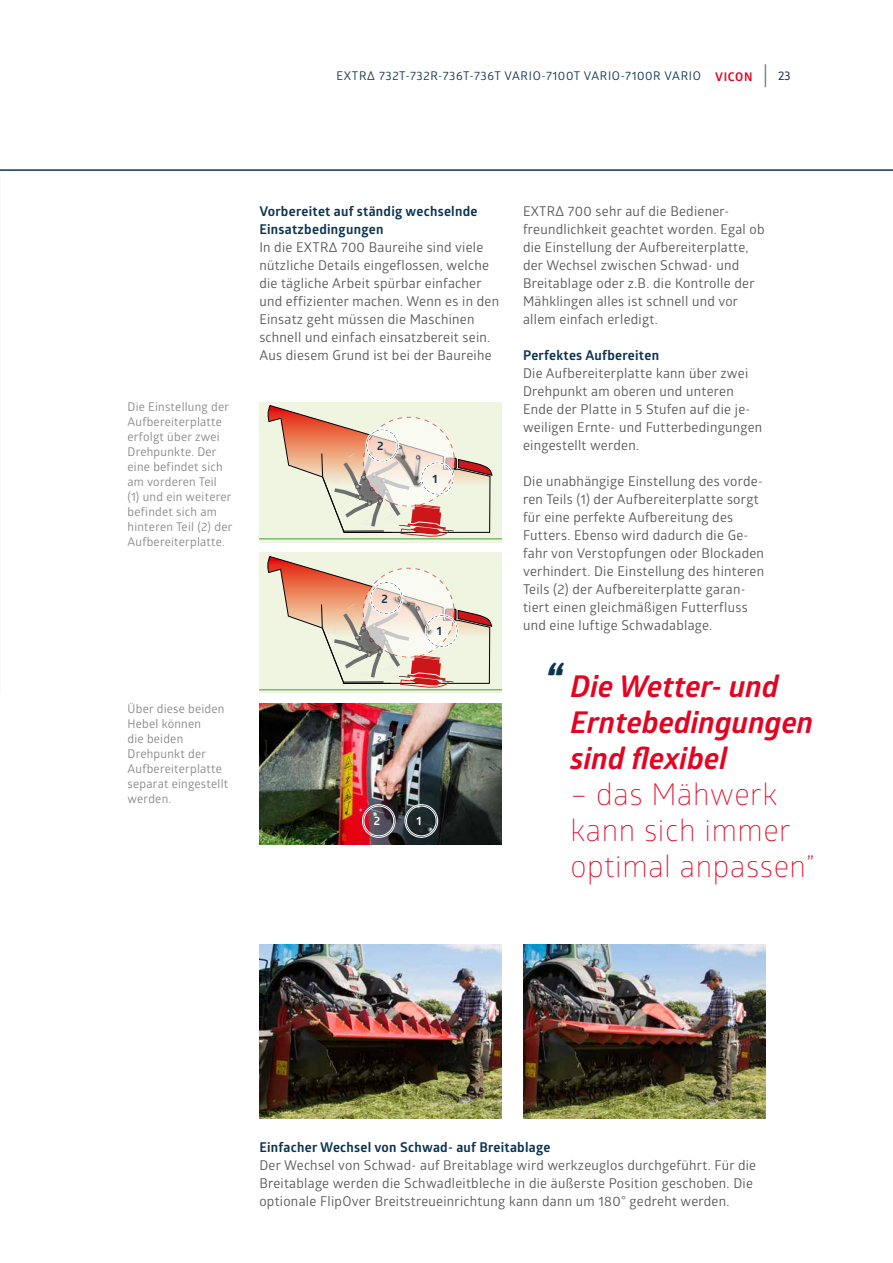
<style>
.page{position:relative;width:893px;height:1263px;background:#fff}
.page>*{position:absolute;margin:0;border:0;box-sizing:border-box;transform-origin:0 0}
.t1{font:italic 700 30px/36px "Glober";color:#e40421}
.t2{font:300 30px/36px "Glober";letter-spacing:.02em;color:#e40421}
.t3{font:13.5px/18px "Glober";letter-spacing:.02em;color:#575756}
.t4{font:700 13.5px/18px "Glober";letter-spacing:.02em;color:#0b3451}
.t5{font:12px/15px "Glober";letter-spacing:.02em;color:#878787}
.t6{font:12px "Glober";letter-spacing:.05em;color:#0b3451}
.t7{font:700 12px "Glober";letter-spacing:.06em;color:#e40421}
.t8{font:700 12px "Glober";color:#0b3451}
.t9{font:700 12px "Glober";color:#fff}
.t10{font:12px "Ruda";color:#0b3451}
.s1{font-size:48px;color:#0b3451}
</style>
<div class="page">
<div style="left:259px;top:402px;width:243px;height:140px;background:#f0f5e2"></div>
<hr style="left:259px;top:539px;width:243px;height:1px;background:#3fa535">
<div style="left:259px;top:553px;width:243px;height:140px;background:#f0f5e2"></div>
<hr style="left:259px;top:689px;width:243px;height:1px;background:#3fa535">
<img style="left:259px;top:704px;width:243px;height:140px">
<img style="left:259px;top:944px;width:243px;height:174px">
<img style="left:523px;top:944px;width:242px;height:174px">
<hr style="left:0;top:169px;width:893px;height:2px;background:#0b3451">
<svg style="left:267px;top:556px;width:225px;height:132px"></svg>
<div style="left:425px;top:614px;width:33px;height:33px;border:1px solid #fff;border-radius:50%"></div>
<div style="left:427px;top:616px;width:30px;height:30px;border:1px solid #fff;border-radius:50%"></div>
<svg style="left:362px;top:804px;width:33px;height:33px"></svg>
<div style="left:362px;top:804px;width:33px;height:33px;border:1px solid #fff;border-radius:50%"></div>
<div style="left:364px;top:806px;width:30px;height:30px;border:1px solid #fff;border-radius:50%"></div>
<svg style="left:405px;top:804px;width:33px;height:33px"></svg>
<div style="left:405px;top:804px;width:33px;height:33px;border:1px solid #fff;border-radius:50%"></div>
<div style="left:406px;top:806px;width:30px;height:30px;border:1px solid #fff;border-radius:50%"></div>
<svg style="left:267px;top:405px;width:225px;height:132px"></svg>
<div style="left:421px;top:462px;width:33px;height:33px;border:1px solid #fff;border-radius:50%"></div>
<div style="left:422px;top:463px;width:30px;height:30px;border:1px solid #fff;border-radius:50%"></div>
<svg style="left:765px;top:64px;width:1px;height:23px"></svg>
<p class="t6" style="left:336px;top:68px;width:366px">EXTR∆ 732T-732R-736T-736T VARIO-7100T VARIO-7100R VARIO</p>
<p class="t7" style="left:715px;top:68px;width:39px">VICON</p>
<p class="t10" style="left:778px;top:70px;width:14px">23</p>
<p class="t5" style="left:128px;top:399px;width:106px">Die Einstellung der<br>Aufbereiterplatte erfolgt über zwei<br>Drehpunkte. Der eine befindet sich am vorderen Teil<br>(1) und ein weiterer befindet sich am hinteren Teil (2) der<br>Aufbereiterplatte.</p>
<p class="t5" style="left:128px;top:700px;width:102px">Über diese beiden<br>Hebel können<br>die beiden<br>Drehpunkt der<br>Aufbereiterplatte separat eingestellt werden.</p>
<p class="t4" style="left:259px;top:202px;width:220px">Vorbereitet auf ständig wechselnde<br>Einsatzbedingungen</p>
<p class="t3" style="left:259px;top:238px;width:241px">In die EXTRΔ 700 Baureihe sind viele nützliche Details eingeflossen, welche die tägliche Arbeit spürbar einfacher und effizienter machen. Wenn es in den Einsatz geht müssen die Maschinen schnell und einfach einsatzbereit sein.<br>Aus diesem Grund ist bei der Baureihe</p>
<p class="t8" style="left:377px;top:437px;width:8px">2</p>
<p class="t8" style="left:382px;top:590px;width:8px">2</p>
<p class="t8" style="left:433px;top:470px;width:7px">1</p>
<p class="t8" style="left:437px;top:623px;width:7px">1</p>
<p class="t9" style="left:374px;top:813px;width:8px">2</p>
<p class="t9" style="left:416px;top:813px;width:7px">1</p>
<p class="t3" style="left:523px;top:202px;width:243px">EXTRΔ 700 sehr auf die Bediener&shy;freundlichkeit geachtet worden. Egal ob die Einstellung der Aufbereiterplatte, der Wechsel zwischen Schwad- und Breitablage oder z.B. die Kontrolle der Mähklingen alles ist schnell und vor allem einfach erledigt.</p>
<p class="t4" style="left:523px;top:346px;width:138px">Perfektes Aufbereiten</p>
<p class="t3" style="left:523px;top:364px;width:241px">Die Aufbereiterplatte kann über zwei Drehpunkt am oberen und unteren Ende der Platte in 5 Stufen auf die je&shy;weiligen Ernte- und Futterbedingungen eingestellt werden.</p>
<p class="t3" style="left:523px;top:472px;width:243px">Die unabhängige Einstellung des vorde&shy;ren Teils (1) der Aufbereiterplatte sorgt für eine perfekte Aufbereitung des Futters. Ebenso wird dadurch die Ge&shy;fahr von Verstopfungen oder Blockaden verhindert. Die Einstellung des hinteren Teils (2) der Aufbereiterplatte garan&shy;tiert einen gleichmäßigen Futterfluss und eine luftige Schwadablage.</p>
<h1 class="t1" style="left:570px;top:668px;width:244px;text-indent:-26px"><span class="s1">“</span> Die Wetter- und<br>Erntebedingungen sind flexibel</h1>
<h1 class="t2" style="left:570px;top:775px;width:246px">– das Mähwerk kann sich immer optimal anpassen”</h1>
<p class="t4" style="left:259px;top:1138px;width:293px">Einfacher Wechsel von Schwad- auf Breitablage</p>
<p class="t3" style="left:259px;top:1156px;width:498px">Der Wechsel von Schwad- auf Breitablage wird werkzeuglos durchgeführt. Für die<br>Breitablage werden die Schwadleitbleche in die äußerste Position geschoben. Die optionale FlipOver Breitstreueinrichtung kann dann um 180° gedreht werden.</p>
</div>
